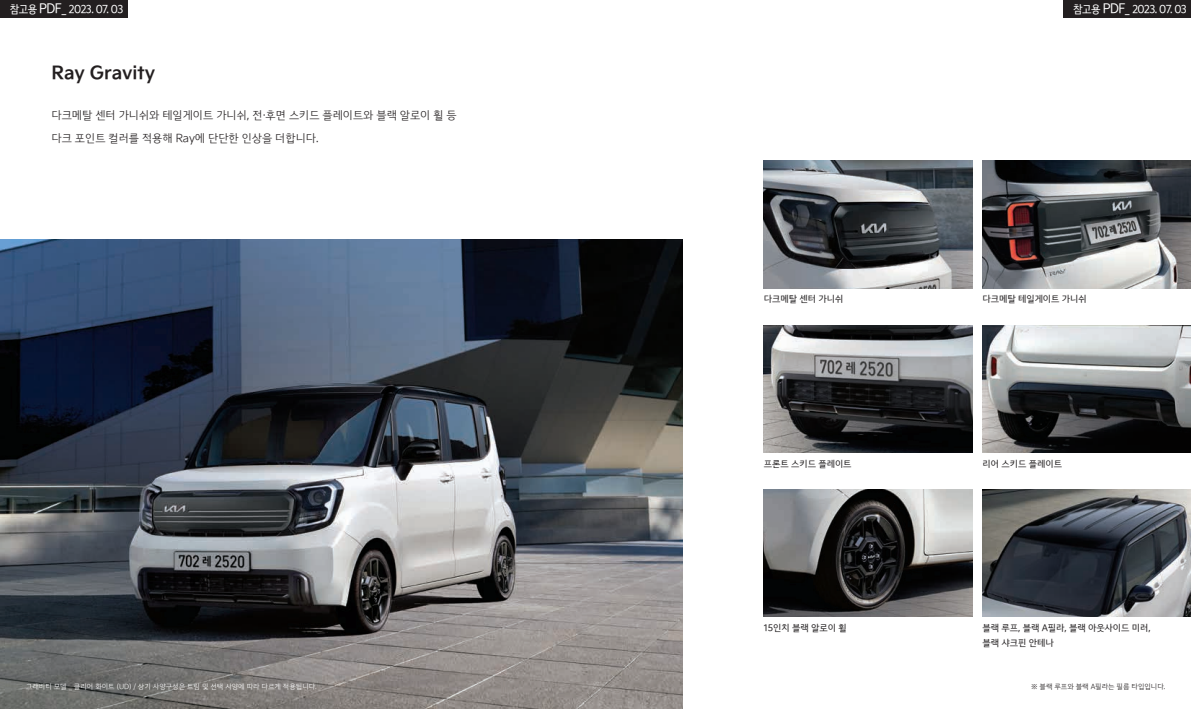
<style>
.page{position:relative;width:1191px;height:709px;background:#fff}
.page>*{position:absolute;margin:0;border:0;box-sizing:border-box;transform-origin:0 0}
.t1{font:18px "Kia Signature OTF Bold";letter-spacing:-.005em;color:#231f20}
.t2{font:11px/23px "Kia Signature OTF Light";letter-spacing:-.005em;color:#231f20}
.t3{font:11px "Kia Signature OTF Regular";letter-spacing:-.05em;color:#fff;scale:.93 1}
.t4{font:9px/15px "Kia Signature OTF Regular";letter-spacing:-.01em;color:#262324}
.t5{font:7px "Kia Signature OTF Light";letter-spacing:-.005em;color:#fff}
.t6{font:7px "Kia Signature OTF Light";letter-spacing:-.005em;color:#231f20}
.s1{font-size:13px}
</style>
<div class="page">
<img style="left:0;top:239px;width:682px;height:470px">
<img style="left:982px;top:489px;width:209px;height:128px">
<img style="left:764px;top:489px;width:208px;height:128px">
<img style="left:982px;top:161px;width:209px;height:127px">
<img style="left:764px;top:161px;width:208px;height:127px">
<img style="left:982px;top:325px;width:209px;height:128px">
<img style="left:764px;top:325px;width:208px;height:128px">
<div style="left:0;top:0;width:128px;height:17px;background:#231f20"></div>
<div style="left:1063px;top:0;width:128px;height:17px;background:#231f20"></div>
<p class="t3" style="left:10px;top:1px;width:124px">참고용 <span class="s1">PDF</span>_ 2023. 07. 03</p>
<p class="t3" style="left:1073px;top:1px;width:124px">참고용 <span class="s1">PDF</span>_ 2023. 07. 03</p>
<h1 class="t1" style="left:52px;top:59px;width:105px">Ray Gravity</h1>
<p class="t2" style="left:52px;top:103px;width:407px">다크메탈 센터 가니쉬와 테일게이트 가니쉬, 전·후면 스키드 플레이트와 블랙 알로이 휠 등 다크 포인트 컬러를 적용해 Ray에 단단한 인상을 더합니다.</p>
<p class="t4" style="left:764px;top:291px;width:81px">다크메탈 센터 가니쉬</p>
<p class="t4" style="left:982px;top:291px;width:106px">다크메탈 테일게이트 가니쉬</p>
<p class="t4" style="left:764px;top:455px;width:89px">프론트 스키드 플레이트</p>
<p class="t4" style="left:982px;top:455px;width:81px">리어 스키드 플레이트</p>
<p class="t4" style="left:764px;top:619px;width:84px">15인치 블랙 알로이 휠</p>
<p class="t4" style="left:982px;top:619px;width:170px">블랙 루프, 블랙 A필라, 블랙 아웃사이드 미러, 블랙 샤크핀 안테나</p>
<p class="t5" style="left:26px;top:681px;width:292px">그래비티 모델 _ 클리어 화이트 (UD) / 상기 사양구성은 트림 및 선택 사양에 따라 다르게 적용됩니다.</p>
<p class="t6" style="left:1031px;top:681px;width:136px">※ 블랙 루프와 블랙 A필라는 필름 타입입니다.</p>
</div>
